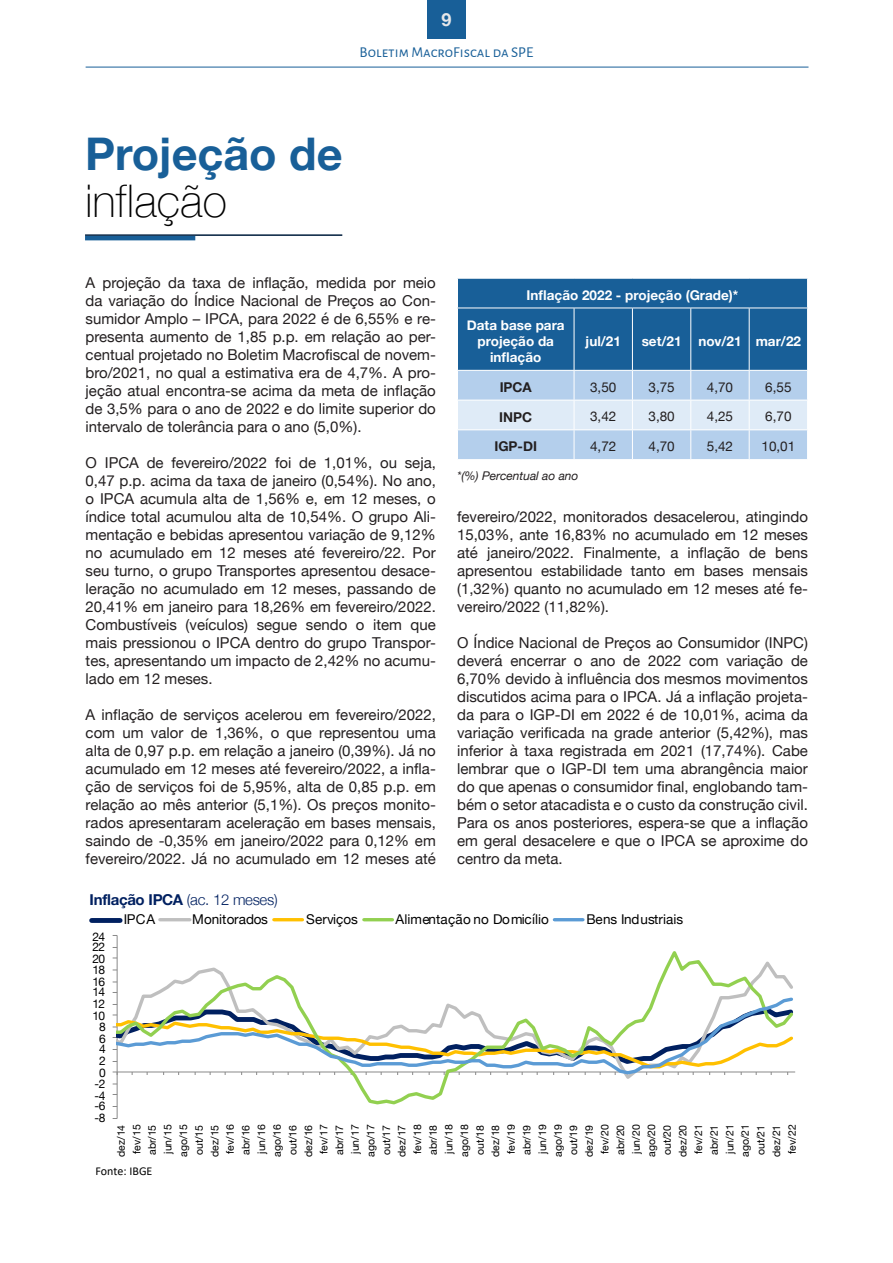
<style>
.page{position:relative;width:893px;height:1263px;background:#fff}
.page>*{position:absolute;margin:0;border:0;box-sizing:border-box;transform-origin:0 0}
.t1{font:700 45px/46.5px "Helvetica Neue";color:#185f98}
.t2{font:700 18px "Helvetica Neue";color:#e6e7e9}
.t3{font:15px/18px "Helvetica Neue";color:#231f20;text-align:justify}
.t4{font:700 15px "Helvetica Neue";letter-spacing:-.025em;color:#002060}
.t5{font:15px "Alegreya Sans SC";color:#185f98}
.t6{font:700 13.5px/16.2px "Helvetica Neue";color:#fff;text-align:center}
.t7{font:13.5px "Helvetica Neue";color:#000}
.t8{font:13.5px "Helvetica Neue";color:#231f20}
.t9{font:700 13.5px "Helvetica Neue";color:#231f20}
.t10{font:12px "Helvetica Neue";letter-spacing:-.055em;color:#000}
.List_Paragraph{font:italic 12px "Helvetica Neue";color:#231f20}
.t11{font:12px "Calibri";color:#000}
.t12{font:10.5px/15.6px "Helvetica Neue";letter-spacing:.015em;color:#000}
.s1{font-weight:100;color:#000}
.s2{font-weight:300}
</style>
<div class="page">
<div style="left:427px;top:0;width:39px;height:39px;background:#185f98"></div>
<hr style="left:86px;top:67px;width:722px;height:1px;background:#185f98">
<hr style="left:85px;top:234px;width:257px;height:2px;background:#001e3d">
<hr style="left:85px;top:236px;width:110px;height:4px;background:#185f98">
<svg style="left:457px;top:278px;width:351px;height:181px;background:#719ec5"></svg>
<hr style="left:117px;top:935px;width:1px;height:183px;background:#898989">
<svg style="left:116px;top:945px;width:680px;height:161px"></svg>
<svg style="left:116px;top:995px;width:679px;height:81px"></svg>
<div style="left:92px;top:918px;width:28px;height:5px;background:#002060"></div>
<hr style="left:160px;top:918px;width:30px;height:3px;background:#bfbfbf">
<hr style="left:274px;top:918px;width:28px;height:3px;background:#ffc000">
<hr style="left:364px;top:918px;width:28px;height:3px;background:#92d050">
<hr style="left:554px;top:918px;width:29px;height:3px;background:#5b9bd5">
<p class="t2" style="left:441px;top:5px;width:12px">9</p>
<p class="t5" style="left:360px;top:42px;width:175px">Boletim MacroFiscal da SPE</p>
<p class="t1" style="left:85px;top:132px;width:259px">Projeção de <span class="s1">inflação</span></p>
<p class="t3" style="left:86px;top:275px;width:352px">A projeção da taxa de inflação, medida por meio da variação do Índice Nacional de Preços ao Con&shy;sumidor Amplo – IPCA, para 2022 é de 6,55% e re&shy;presenta aumento de 1,85 p.p. em relação ao per&shy;centual projetado no Boletim Macrofiscal de novem&shy;bro/2021, no qual a estimativa era de 4,7%. A pro&shy;jeção atual encontra-se acima da meta de inflação de 3,5% para o ano de 2022 e do limite superior do intervalo de tolerância para o ano (5,0%).</p>
<p class="t3" style="left:86px;top:455px;width:352px">O IPCA de fevereiro/2022 foi de 1,01%, ou seja, 0,47 p.p. acima da taxa de janeiro (0,54%). No ano, o IPCA acumula alta de 1,56% e, em 12 meses, o índice total acumulou alta de 10,54%. O grupo Ali&shy;mentação e bebidas apresentou variação de 9,12% no acumulado em 12 meses até fevereiro/22. Por seu turno, o grupo Transportes apresentou desace&shy;leração no acumulado em 12 meses, passando de 20,41% em janeiro para 18,26% em fevereiro/2022.<br>Combustíveis (veículos) segue sendo o item que mais pressionou o IPCA dentro do grupo Transpor&shy;tes, apresentando um impacto de 2,42% no acumu&shy;lado em 12 meses.</p>
<p class="t3" style="left:86px;top:707px;width:352px">A inflação de serviços acelerou em fevereiro/2022, com um valor de 1,36%, o que representou uma alta de 0,97 p.p. em relação a janeiro (0,39%). Já no acumulado em 12 meses até fevereiro/2022, a infla&shy;ção de serviços foi de 5,95%, alta de 0,85 p.p. em relação ao mês anterior (5,1%). Os preços monito&shy;rados apresentaram aceleração em bases mensais, saindo de -0,35% em janeiro/2022 para 0,12% em fevereiro/2022. Já no acumulado em 12 meses até</p>
<p class="t6" style="left:527px;top:287px;width:213px">Inflação 2022 - projeção (Grade)*</p>
<p class="t6" style="left:467px;top:317px;width:99px">Data base para projeção da inflação</p>
<p class="t6" style="left:586px;top:333px;width:37px">jul/21</p>
<p class="t6" style="left:642px;top:333px;width:41px">set/21</p>
<p class="t6" style="left:698px;top:333px;width:45px">nov/21</p>
<p class="t6" style="left:756px;top:333px;width:47px">mar/22</p>
<p class="t9" style="left:500px;top:376px;width:34px">IPCA</p>
<p class="t8" style="left:590px;top:377px;width:28px">3,50</p>
<p class="t8" style="left:648px;top:377px;width:28px">3,75</p>
<p class="t8" style="left:707px;top:377px;width:28px">4,70</p>
<p class="t8" style="left:765px;top:377px;width:28px">6,55</p>
<p class="t9" style="left:499px;top:406px;width:34px">INPC</p>
<p class="t8" style="left:590px;top:407px;width:28px">3,42</p>
<p class="t8" style="left:648px;top:407px;width:28px">3,80</p>
<p class="t8" style="left:707px;top:407px;width:28px">4,25</p>
<p class="t8" style="left:765px;top:407px;width:28px">6,70</p>
<p class="t9" style="left:494px;top:436px;width:44px">IGP-DI</p>
<p class="t8" style="left:590px;top:437px;width:28px">4,72</p>
<p class="t8" style="left:648px;top:437px;width:28px">4,70</p>
<p class="t8" style="left:707px;top:437px;width:28px">5,42</p>
<p class="t8" style="left:761px;top:437px;width:35px">10,01</p>
<p class="List_Paragraph" style="left:457px;top:467px;width:123px">*(%) Percentual ao ano</p>
<p class="t3" style="left:457px;top:509px;width:352px">fevereiro/2022, monitorados desacelerou, atingindo 15,03%, ante 16,83% no acumulado em 12 meses até janeiro/2022. Finalmente, a inflação de bens apresentou estabilidade tanto em bases mensais (1,32%) quanto no acumulado em 12 meses até fe&shy;vereiro/2022 (11,82%).</p>
<p class="t3" style="left:457px;top:635px;width:352px">O Índice Nacional de Preços ao Consumidor (INPC) deverá encerrar o ano de 2022 com variação de 6,70% devido à influência dos mesmos movimentos discutidos acima para o IPCA. Já a inflação projeta&shy;da para o IGP-DI em 2022 é de 10,01%, acima da variação verificada na grade anterior (5,42%), mas inferior à taxa registrada em 2021 (17,74%). Cabe lembrar que o IGP-DI tem uma abrangência maior do que apenas o consumidor final, englobando tam&shy;bém o setor atacadista e o custo da construção civil.<br>Para os anos posteriores, espera-se que a inflação em geral desacelere e que o IPCA se aproxime do centro da meta.</p>
<p class="t4" style="left:90px;top:887px;width:190px">Inflação IPCA <span class="s2">(ac. 12 meses)</span></p>
<p class="t7" style="left:124px;top:910px;width:33px">IPCA</p>
<p class="t7" style="left:192px;top:910px;width:77px">Monitorados</p>
<p class="t7" style="left:306px;top:910px;width:53px">Serviços</p>
<p class="t7" style="left:396px;top:910px;width:155px">Alimentação no Domicílio</p>
<p class="t7" style="left:586px;top:910px;width:98px">Bens Industriais</p>
<p class="t10" style="left:92px;top:928px;width:14px">24</p>
<p class="t10" style="left:92px;top:938px;width:14px">22</p>
<p class="t10" style="left:92px;top:950px;width:14px">20</p>
<p class="t10" style="left:92px;top:961px;width:14px">18</p>
<p class="t10" style="left:92px;top:973px;width:14px">16</p>
<p class="t10" style="left:92px;top:983px;width:14px">14</p>
<p class="t10" style="left:92px;top:995px;width:14px">12</p>
<p class="t10" style="left:92px;top:1007px;width:14px">10</p>
<p class="t10" style="left:99px;top:1018px;width:8px">8</p>
<p class="t10" style="left:99px;top:1030px;width:8px">6</p>
<p class="t10" style="left:99px;top:1040px;width:8px">4</p>
<p class="t10" style="left:99px;top:1052px;width:8px">2</p>
<p class="t10" style="left:99px;top:1064px;width:8px">0</p>
<p class="t10" style="left:94px;top:1075px;width:13px">-2</p>
<p class="t10" style="left:94px;top:1087px;width:13px">-4</p>
<p class="t10" style="left:94px;top:1097px;width:13px">-6</p>
<p class="t10" style="left:94px;top:1109px;width:13px">-8</p>
<p class="t12" style="left:114px;top:1157px;width:34px;rotate:-90deg">dez/14 fev/15 abr/15 jun/15 ago/15 out/15 dez/15 fev/16 abr/16 jun/16 ago/16 out/16 dez/16 fev/17 abr/17 jun/17 ago/17 out/17 dez/17 fev/18 abr/18 jun/18 ago/18 out/18 dez/18 fev/19 abr/19 jun/19 ago/19 out/19 dez/19 fev/20 abr/20 jun/20 ago/20 out/20 dez/20 fev/21 abr/21 jun/21 ago/21 out/21 dez/21 fev/22</p>
<p class="t11" style="left:95px;top:1162px;width:59px">Fonte: IBGE</p>
</div>
